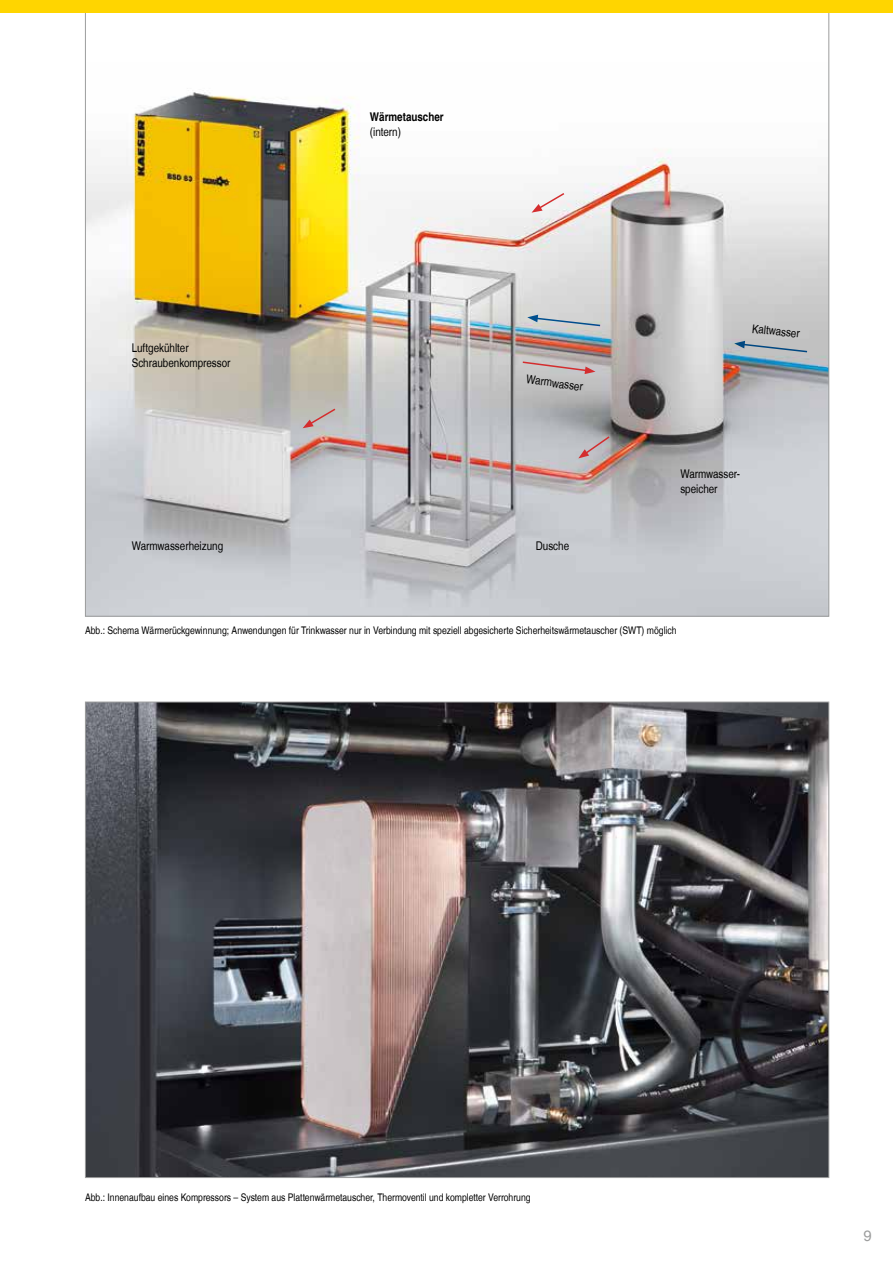
<style>
.page{position:relative;width:893px;height:1263px;background:#fff}
.page>*{position:absolute;margin:0;border:0;box-sizing:border-box;transform-origin:0 0}
.t1{font:15px "Nimbus San L";color:#9c9d9d}
.t2{font:12px/15px "Nimbus San L Reg Con";color:#000}
.t3{font:12px "Nimbus San L Bol Con";color:#000}
.t4{font:10.5px "Nimbus San L Reg Con";color:#000}
</style>
<div class="page">
<svg style="left:85px;top:13px;width:744px;height:604px"></svg>
<img style="left:87px;top:704px;width:740px;height:472px">
<svg style="left:734px;top:341px;width:75px;height:12px"></svg>
<svg style="left:527px;top:315px;width:75px;height:12px"></svg>
<svg style="left:521px;top:360px;width:74px;height:14px"></svg>
<svg style="left:578px;top:435px;width:33px;height:23px"></svg>
<svg style="left:531px;top:192px;width:35px;height:21px"></svg>
<svg style="left:303px;top:407px;width:34px;height:21px"></svg>
<div style="left:0;top:0;width:893px;height:13px;background:#ffd500"></div>
<p class="t3" style="left:370px;top:110px;width:75px">Wärmetauscher</p>
<p class="t2" style="left:370px;top:125px;width:33px">(intern)</p>
<p class="t2" style="left:132px;top:341px;width:100px">Luftgekühlter<br>Schraubenkompressor</p>
<p class="t2" style="left:528px;top:372px;width:58px;rotate:8deg">Warmwasser</p>
<p class="t2" style="left:753px;top:321px;width:49px;rotate:6deg">Kaltwasser</p>
<p class="t2" style="left:132px;top:539px;width:93px">Warmwasserheizung</p>
<p class="t2" style="left:536px;top:539px;width:35px">Dusche</p>
<p class="t2" style="left:680px;top:467px;width:61px">Warmwasser&shy;speicher</p>
<p class="t4" style="left:85px;top:624px;width:593px">Abb.: Schema Wärmerückgewinnung; Anwendungen für Trinkwasser nur in Verbindung mit speziell abgesicherte Sicherheitswärmetauscher (SWT) möglich</p>
<p class="t4" style="left:85px;top:1191px;width:447px">Abb.: Innenaufbau eines Kompressors – System aus Plattenwärmetauscher, Thermoventil und kompletter Verrohrung</p>
<h1 class="t1" style="left:863px;top:1226px;width:10px">9</h1>
</div>
